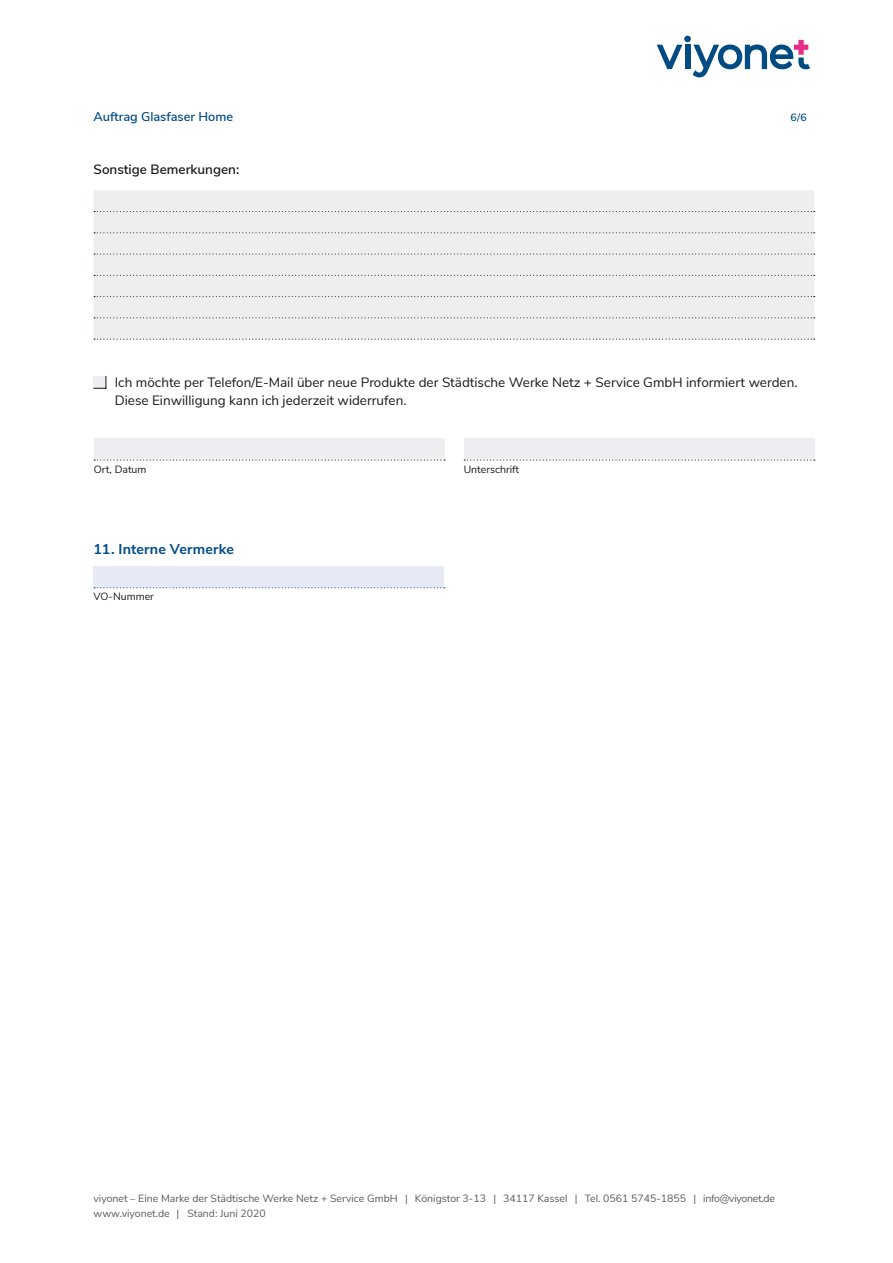
<style>
.page{position:relative;width:893px;height:1263px;background:#fff}
.page>*{position:absolute;margin:0;border:0;box-sizing:border-box;transform-origin:0 0}
.t1{font:700 14.25px "Nunito Sans";letter-spacing:.01em;color:#004c87}
.t2{font:13.5px/18px "Nunito Sans";color:#1a181c}
.t3{font:600 13.5px "Nunito Sans";color:#1a181c}
.t4{font:600 12.75px "Nunito Sans";color:#004c87}
.t5{font:10.5px/14.7px "Nunito Sans";color:#595a5b}
.t6{font:10.5px "Nunito Sans";color:#1a181c}
.t7{font:600 10.5px "Nunito Sans";color:#004c87}
</style>
<div class="page">
<svg style="left:657px;top:45px;width:25px;height:24px"></svg>
<div style="left:685px;top:45px;width:5px;height:24px;background:#004b82"></div>
<div style="left:684px;top:36px;width:7px;height:6px;background:#004b82;border-radius:50%"></div>
<svg style="left:693px;top:40px;width:117px;height:37px"></svg>
<div style="left:94px;top:439px;width:351px;height:21px;background:#edeeef"></div>
<svg style="left:94px;top:460px;width:351px;height:1px"></svg>
<div style="left:464px;top:439px;width:350px;height:21px;background:#edeeef"></div>
<svg style="left:464px;top:460px;width:351px;height:1px"></svg>
<svg style="left:94px;top:376px;width:13px;height:13px"></svg>
<div style="left:94px;top:190px;width:720px;height:149px;background:#edeeef"></div>
<svg style="left:94px;top:211px;width:721px;height:1px"></svg>
<svg style="left:94px;top:232px;width:721px;height:1px"></svg>
<svg style="left:94px;top:254px;width:721px;height:1px"></svg>
<svg style="left:94px;top:275px;width:721px;height:1px"></svg>
<svg style="left:94px;top:296px;width:721px;height:1px"></svg>
<svg style="left:94px;top:317px;width:721px;height:1px"></svg>
<svg style="left:94px;top:339px;width:721px;height:1px"></svg>
<div style="left:94px;top:566px;width:350px;height:22px;background:#e7eaf4"></div>
<svg style="left:94px;top:587px;width:351px;height:1px"></svg>
<p class="t4" style="left:94px;top:107px;width:141px">Auftrag Glasfaser Home</p>
<p class="t7" style="left:790px;top:110px;width:18px">6/6</p>
<p class="t3" style="left:94px;top:159px;width:147px">Sonstige Bemerkungen:</p>
<p class="t2" style="left:115px;top:373px;width:684px">Ich möchte per Telefon/E-Mail über neue Produkte der Städtische Werke Netz + Service GmbH informiert werden.<br>Diese Einwilligung kann ich jederzeit widerrufen.</p>
<p class="t6" style="left:94px;top:461px;width:54px">Ort, Datum</p>
<p class="t6" style="left:464px;top:461px;width:57px">Unterschrift</p>
<p class="t1" style="left:94px;top:539px;width:142px">11. Interne Vermerke</p>
<p class="t6" style="left:94px;top:589px;width:62px">VO-Nummer</p>
<p class="t5" style="left:94px;top:1190px;width:683px">viyonet – Eine Marke der Städtische Werke Netz + Service GmbH | Königstor 3-13 | 34117 Kassel | Tel. 0561 5745-1855 | info@viyonet.de www.viyonet.de | Stand: Juni 2020</p>
</div>
